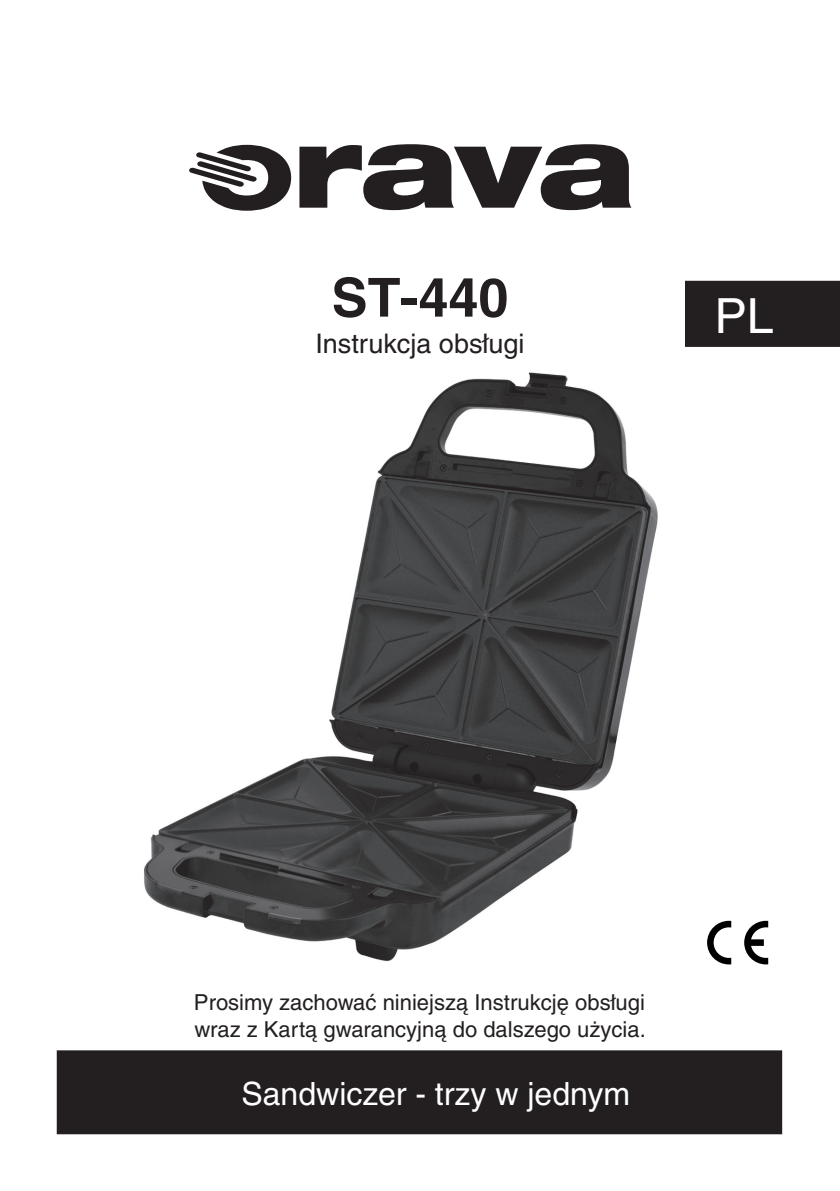
<style>
.page{position:relative;width:840px;height:1191px;background:#fff}
.page>*{position:absolute;margin:0;border:0;box-sizing:border-box;transform-origin:0 0}
.t1{font:700 53.8px "Helvetica CE";color:#231f20}
.t2{font:48.4px "Helvetica CE";color:#fff}
.t3{font:32px "Helvetica CE";color:#fff}
.t4{font:27px "Helvetica CE";color:#231f20}
.t5{font:22px/26.4px "Helvetica CE";color:#231f20}
</style>
<div class="page">
<img style="left:144px;top:372px;width:514px;height:590px">
<div style="left:58px;top:1051px;width:722px;height:82px;background:#231f20"></div>
<div style="left:57px;top:1050px;width:724px;height:84px;border:3px solid #231f20"></div>
<div style="left:685px;top:282px;width:153px;height:64px;background:#231f20"></div>
<div style="left:684px;top:281px;width:155px;height:66px;border:2px solid #231f20"></div>
<svg style="left:299px;top:144px;width:332px;height:66px"></svg>
<svg style="left:189px;top:145px;width:102px;height:66px"></svg>
<svg style="left:744px;top:920px;width:23px;height:44px"></svg>
<svg style="left:707px;top:920px;width:23px;height:44px"></svg>
<h1 class="t1" style="left:331px;top:265px;width:178px">ST-440</h1>
<p class="t4" style="left:315px;top:327px;width:210px">Instrukcja obsługi</p>
<h2 class="t2" style="left:714px;top:287px;width:61px">PL</h2>
<p class="t5" style="left:194px;top:989px;width:453px">Prosimy zachować niniejszą Instrukcję obsługi wraz z Kartą gwarancyjną do dalszego użycia.</p>
<h3 class="t3" style="left:241px;top:1074px;width:390px">Sandwiczer - trzy w jednym</h3>
</div>
